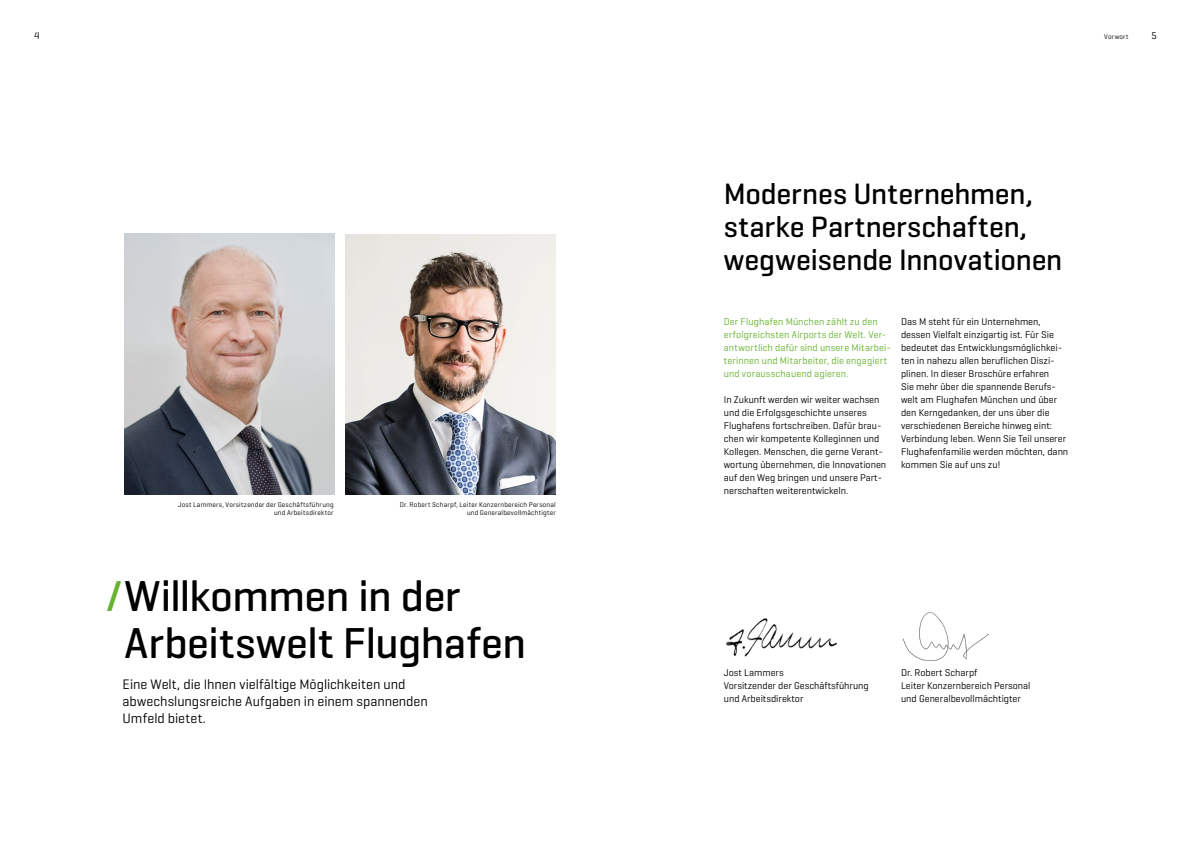
<style>
.page{position:relative;width:1191px;height:842px;background:#fff}
.page>*{position:absolute;margin:0;border:0;box-sizing:border-box;transform-origin:0 0}
.t1{font:500 44px/47px "Munich Airport Pro";letter-spacing:-.01em;color:#000}
.t2{font:500 30px/33px "Munich Airport Pro";letter-spacing:-.005em;color:#000}
.t3{font:14px/17px "Munich Airport Pro";color:#000}
.t4{font:10px/13px "Munich Airport Pro";color:#000}
.t5{font:10px/13px "Munich Airport Pro";letter-spacing:.01em;color:#65b32e}
.t6{font:7px/8.3px "Munich Airport Pro";letter-spacing:.025em;color:#000;text-align:right}
.s1{color:#65b32e}
</style>
<div class="page">
<img style="left:726px;top:618px;width:111px;height:39px">
<img style="left:902px;top:612px;width:86px;height:49px">
<img style="left:346px;top:234px;width:210px;height:260px">
<img style="left:125px;top:234px;width:209px;height:260px">
<p class="t4" style="left:34px;top:29px;width:7px">4</p>
<p class="t6" style="left:1104px;top:32px;width:26px">Vorwort</p>
<p class="t4" style="left:1151px;top:29px;width:7px">5</p>
<h2 class="t2" style="left:724px;top:177px;width:340px">Modernes Unternehmen, starke Partnerschaften, wegweisende Innovationen</h2>
<p class="t6" style="left:178px;top:500px;width:157px">Jost Lammers, Vorsitzender der Geschäftsführung und Arbeitsdirektor</p>
<p class="t6" style="left:400px;top:500px;width:157px">Dr. Robert Scharpf, Leiter Konzernbereich Personal und Generalbevollmächtigter</p>
<h1 class="t1" style="left:124px;top:572px;width:403px;text-indent:-19px"><span class="s1">/</span>Willkommen in der<br>Arbeitswelt Flughafen</h1>
<h3 class="t3" style="left:123px;top:675px;width:307px">Eine Welt, die Ihnen vielfältige Möglichkeiten und abwechslungsreiche Aufgaben in einem spannenden<br>Umfeld bietet.</h3>
<p class="t5" style="left:724px;top:315px;width:169px">Der Flughafen München zählt zu den erfolgreichsten Airports der Welt. Ver&shy;antwortlich dafür sind unsere Mitarbei&shy;terinnen und Mitarbeiter, die engagiert und vorausschauend agieren.</p>
<p class="t4" style="left:724px;top:393px;width:164px">In Zukunft werden wir weiter wachsen und die Erfolgsgeschichte unseres Flughafens fortschreiben. Dafür brau&shy;chen wir kompetente Kolleginnen und Kollegen. Menschen, die gerne Verant&shy;wortung übernehmen, die Innovationen auf den Weg bringen und unsere Part&shy;nerschaften weiterentwickeln.</p>
<p class="t4" style="left:901px;top:315px;width:169px">Das M steht für ein Unternehmen, dessen Vielfalt einzigartig ist. Für Sie bedeutet das Entwicklungsmöglichkei&shy;ten in nahezu allen beruflichen Diszi&shy;plinen. In dieser Broschüre erfahren<br>Sie mehr über die spannende Berufs&shy;welt am Flughafen München und über den Kerngedanken, der uns über die verschiedenen Bereiche hinweg eint:<br>Verbindung leben. Wenn Sie Teil unserer Flughafenfamilie werden möchten, dann kommen Sie auf uns zu!</p>
<p class="t4" style="left:724px;top:666px;width:146px">Jost Lammers<br>Vorsitzender der Geschäftsführung und Arbeitsdirektor</p>
<p class="t4" style="left:901px;top:666px;width:131px">Dr. Robert Scharpf<br>Leiter Konzernbereich Personal und Generalbevollmächtigter</p>
</div>
